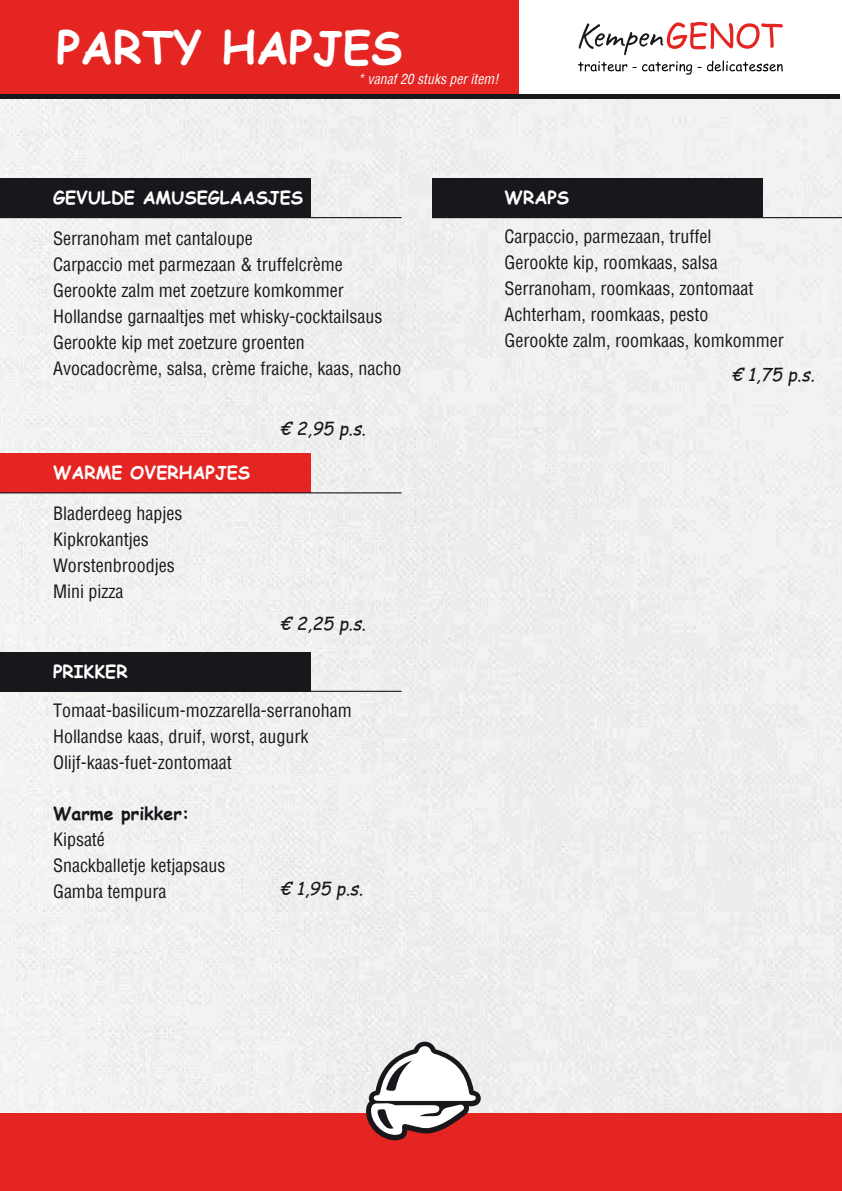
<style>
.page{position:relative;width:842px;height:1191px;background:#fff}
.page>*{position:absolute;margin:0;border:0;box-sizing:border-box;transform-origin:0 0}
.t1{font:700 45px "Comic Sans MS";color:#fff}
.t2{font:condensed 18px/26px "Helvetica";color:#1a171c}
.t3{font:700 17.8px "Comic Sans MS";color:#fff}
.t4{font:italic 17.8px "Comic Sans MS";color:#1a171c}
.t5{font:700 17.8px "Comic Sans MS";color:#1a171c}
.t6{font:italic condensed 13.8px "Helvetica";color:#fff}
</style>
<div class="page">
<div style="left:0;top:96px;width:842px;height:1017px;background:#f0f0f0"></div>
<div style="left:0;top:0;width:519px;height:95px;background:#e42522"></div>
<div style="left:0;top:1113px;width:842px;height:78px;background:#e42522"></div>
<div style="left:0;top:94px;width:840px;height:5px;background:#1a171c"></div>
<svg style="left:578px;top:61px;width:205px;height:14px"></svg>
<svg style="left:579px;top:22px;width:204px;height:33px"></svg>
<div style="left:0;top:178px;width:311px;height:39px;background:#1a171c"></div>
<hr style="left:0;top:217px;width:402px;height:1px;background:#1a171c">
<div style="left:0;top:652px;width:311px;height:39px;background:#1a171c"></div>
<hr style="left:0;top:690px;width:402px;height:2px;background:#1a171c">
<div style="left:0;top:454px;width:311px;height:39px;background:#e42522"></div>
<hr style="left:0;top:492px;width:402px;height:1px;background:#1a171c">
<div style="left:432px;top:178px;width:330px;height:39px;background:#1a171c"></div>
<hr style="left:432px;top:217px;width:410px;height:1px;background:#1a171c">
<svg style="left:365px;top:1041px;width:116px;height:99px"></svg>
<h1 class="t1" style="left:56px;top:14px;width:347px">PARTY HAPJES</h1>
<p class="t3" style="left:53px;top:184px;width:252px">GEVULDE AMUSEGLAASJES</p>
<p class="t6" style="left:357px;top:70px;width:143px">* vanaf 20 stuks per item!</p>
<p class="t3" style="left:504px;top:184px;width:66px">WRAPS</p>
<p class="t2" style="left:53px;top:225px;width:350px">Serranoham met cantaloupe<br>Carpaccio met parmezaan &amp; truffelcrème Gerookte zalm met zoetzure komkommer Hollandse garnaaltjes met whisky-cocktailsaus Gerookte kip met zoetzure groenten Avocadocrème, salsa, crème fraiche, kaas, nacho</p>
<p class="t3" style="left:53px;top:460px;width:199px">WARME OVERHAPJES</p>
<p class="t2" style="left:53px;top:500px;width:131px">Bladerdeeg hapjes<br>Kipkrokantjes<br>Worstenbroodjes<br>Mini pizza</p>
<p class="t3" style="left:53px;top:658px;width:76px">PRIKKER</p>
<p class="t4" style="left:280px;top:415px;width:87px">€ 2,95 p.s.</p>
<p class="t4" style="left:280px;top:610px;width:87px">€ 2,25 p.s.</p>
<p class="t2" style="left:53px;top:697px;width:300px">Tomaat-basilicum-mozzarella-serranoham<br>Hollandse kaas, druif, worst, augurk<br>Olijf-kaas-fuet-zontomaat</p>
<p class="t5" style="left:53px;top:800px;width:138px">Warme prikker:</p>
<p class="t2" style="left:53px;top:826px;width:174px">Kipsaté<br>Snackballetje ketjapsaus<br>Gamba tempura</p>
<p class="t4" style="left:280px;top:875px;width:85px">€ 1,95 p.s.</p>
<p class="t2" style="left:504px;top:224px;width:281px">Carpaccio, parmezaan, truffel<br>Gerookte kip, roomkaas, salsa<br>Serranoham, roomkaas, zontomaat<br>Achterham, roomkaas, pesto<br>Gerookte zalm, roomkaas, komkommer</p>
<p class="t4" style="left:732px;top:362px;width:85px">€ 1,75 p.s.</p>
</div>
